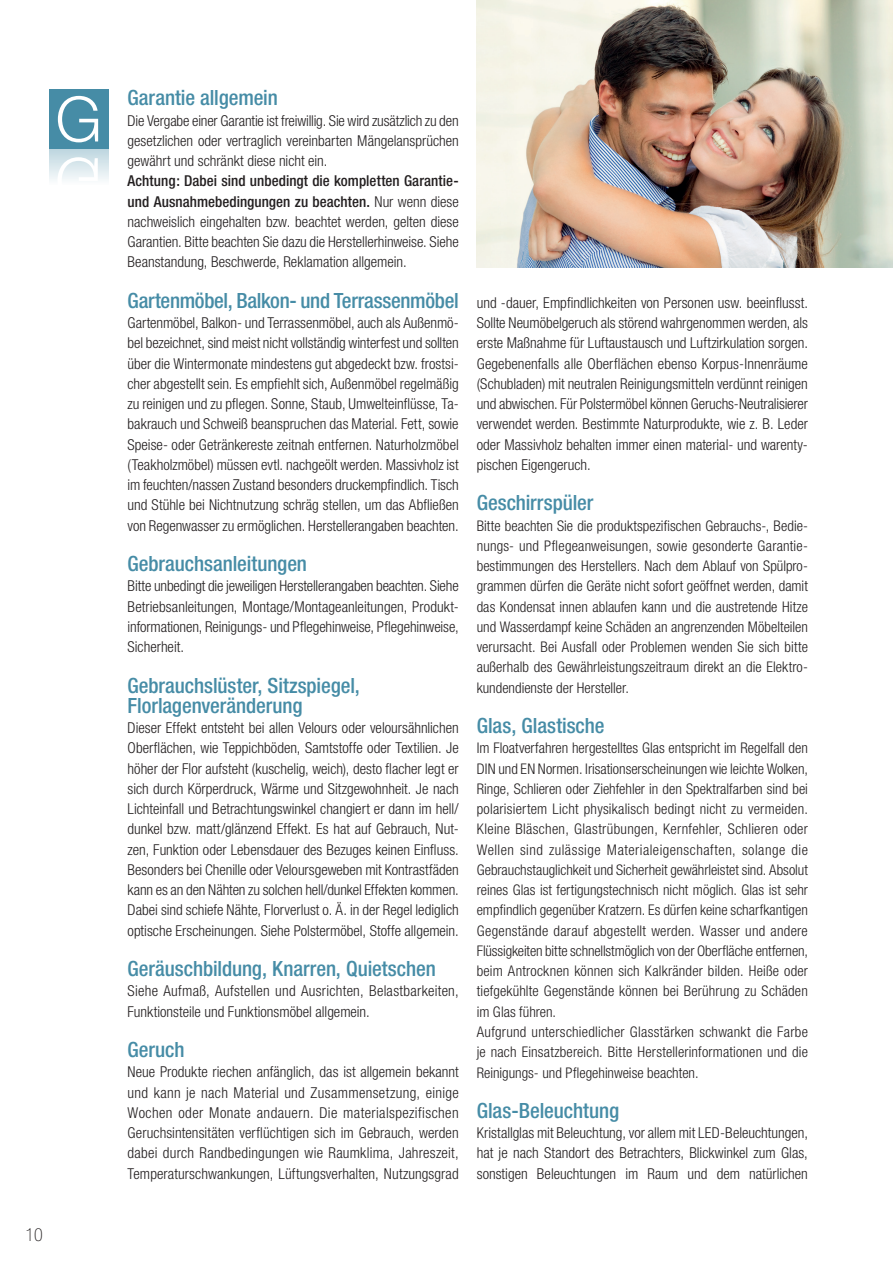
<style>
.page{position:relative;width:893px;height:1263px;background:#fff}
.page>*{position:absolute;margin:0;border:0;box-sizing:border-box;transform-origin:0 0}
.t1{font:500 condensed 21px/20.2px "Helvetica Neue";letter-spacing:-.005em;color:#468ca6}
.t2{font:100 condensed 18px "Helvetica Neue LT";color:#231f20}
.t3{font:300 condensed 15px/20.2px "Helvetica Neue LT";color:#231f20;text-align:justify}
.t4{font:500 condensed 15px/20.2px "Helvetica Neue";letter-spacing:.005em;color:#231f20}
.t5{font:300 condensed 14.7px/20.2px "Helvetica Neue LT";letter-spacing:.01em;color:#231f20;text-align:justify}
.s1{font-family:"Helvetica Neue LT";font-weight:300}
</style>
<div class="page">
<div style="left:49px;top:149px;width:59px;height:59px;background:linear-gradient(to bottom,#c6dce4,#fff)"></div>
<div style="left:49px;top:89px;width:59px;height:60px;background:#468ca6"></div>
<img style="left:477px;top:0;width:415px;height:267px">
<svg style="left:58px;top:149px;width:40px;height:55px"></svg>
<p class="t2" style="left:26px;top:1224px;width:19px">10</p>
<h1 class="t1" style="left:128px;top:87px;width:152px">Garantie allgemein</h1>
<p class="t3" style="left:128px;top:110px;width:333px">Die Vergabe einer Garantie ist freiwillig. Sie wird zusätzlich zu den gesetzlichen oder vertraglich vereinbarten Mängelansprüchen gewährt und schränkt diese nicht ein.</p>
<p class="t4" style="left:128px;top:171px;width:333px">Achtung: Dabei sind unbedingt die kompletten Garantie&shy;und Ausnahmebedingungen zu beachten. <span class="s1">Nur wenn diese</span></p>
<p class="t3" style="left:128px;top:211px;width:333px">nachweislich eingehalten bzw. beachtet werden, gelten diese Garantien. Bitte beachten Sie dazu die Herstellerhinweise. Siehe Beanstandung, Beschwerde, Reklamation allgemein.</p>
<h1 class="t1" style="left:128px;top:290px;width:333px">Gartenmöbel, Balkon- und Terrassenmöbel</h1>
<p class="t3" style="left:128px;top:313px;width:333px">Gartenmöbel, Balkon- und Terrassenmöbel, auch als Außenmö&shy;bel bezeichnet, sind meist nicht vollständig winterfest und sollten über die Wintermonate mindestens gut abgedeckt bzw. frostsi&shy;cher abgestellt sein. Es empfiehlt sich, Außenmöbel regelmäßig zu reinigen und zu pflegen. Sonne, Staub, Umwelteinflüsse, Ta&shy;bakrauch und Schweiß beanspruchen das Material. Fett, sowie Speise- oder Getränkereste zeitnah entfernen. Naturholzmöbel (Teakholzmöbel) müssen evtl. nachgeölt werden. Massivholz ist im feuchten/nassen Zustand besonders druckempfindlich. Tisch und Stühle bei Nichtnutzung schräg stellen, um das Abfließen von Regenwasser zu ermöglichen. Herstellerangaben beachten.</p>
<h1 class="t1" style="left:128px;top:553px;width:181px">Gebrauchsanleitungen</h1>
<p class="t3" style="left:128px;top:576px;width:333px">Bitte unbedingt die jeweiligen Herstellerangaben beachten. Siehe Betriebsanleitungen, Montage/Montageanleitungen, Produkt&shy;informationen, Reinigungs- und Pflegehinweise, Pflegehinweise, Sicherheit.</p>
<h1 class="t1" style="left:128px;top:675px;width:234px">Gebrauchslüster, Sitzspiegel,<br>Florlagenveränderung</h1>
<p class="t3" style="left:128px;top:718px;width:333px">Dieser Effekt entsteht bei allen Velours oder veloursähnlichen Oberflächen, wie Teppichböden, Samtstoffe oder Textilien. Je höher der Flor aufsteht (kuschelig, weich), desto flacher legt er sich durch Körperdruck, Wärme und Sitzgewohnheit. Je nach Lichteinfall und Betrachtungswinkel changiert er dann im hell/ dunkel bzw. matt/glänzend Effekt. Es hat auf Gebrauch, Nut&shy;zen, Funktion oder Lebensdauer des Bezuges keinen Einfluss.<br>Besonders bei Chenille oder Veloursgeweben mit Kontrastfäden kann es an den Nähten zu solchen hell/dunkel Effekten kommen.<br>Dabei sind schiefe Nähte, Florverlust o. Ä. in der Regel lediglich optische Erscheinungen. Siehe Polstermöbel, Stoffe allgemein.</p>
<h1 class="t1" style="left:128px;top:958px;width:310px">Geräuschbildung, Knarren, Quietschen</h1>
<p class="t3" style="left:128px;top:981px;width:333px">Siehe Aufmaß, Aufstellen und Ausrichten, Belastbarkeiten,<br>Funktionsteile und Funktionsmöbel allgemein.</p>
<h1 class="t1" style="left:128px;top:1039px;width:59px">Geruch</h1>
<p class="t3" style="left:128px;top:1062px;width:333px">Neue Produkte riechen anfänglich, das ist allgemein bekannt und kann je nach Material und Zusammensetzung, einige Wochen oder Monate andauern. Die materialspezifischen Geruchsintensitäten verflüchtigen sich im Gebrauch, werden dabei durch Randbedingungen wie Raumklima, Jahreszeit, Temperaturschwankungen, Lüftungsverhalten, Nutzungsgrad</p>
<p class="t3" style="left:477px;top:292px;width:333px">und -dauer, Empfindlichkeiten von Personen usw. beeinflusst.<br>Sollte Neumöbelgeruch als störend wahrgenommen werden, als erste Maßnahme für Luftaustausch und Luftzirkulation sorgen.<br>Gegebenenfalls alle Oberflächen ebenso Korpus-Innenräume (Schubladen) mit neutralen Reinigungsmitteln verdünnt reinigen und abwischen. Für Polstermöbel können Geruchs-Neutralisierer verwendet werden. Bestimmte Naturprodukte, wie z. B. Leder oder Massivholz behalten immer einen material- und warenty&shy;pischen Eigengeruch.</p>
<h1 class="t1" style="left:477px;top:492px;width:118px">Geschirrspüler</h1>
<p class="t5" style="left:477px;top:515px;width:333px">Bitte beachten Sie die produktspezifischen Gebrauchs-, Bedie&shy;nungs- und Pflegeanweisungen, sowie gesonderte Garantie&shy;bestimmungen des Herstellers. Nach dem Ablauf von Spülpro&shy;grammen dürfen die Geräte nicht sofort geöffnet werden, damit das Kondensat innen ablaufen kann und die austretende Hitze und Wasserdampf keine Schäden an angrenzenden Möbelteilen verursacht. Bei Ausfall oder Problemen wenden Sie sich bitte außerhalb des Gewährleistungszeitraum direkt an die Elektro&shy;kundendienste der Hersteller.</p>
<h1 class="t1" style="left:477px;top:715px;width:129px">Glas, Glastische</h1>
<p class="t5" style="left:477px;top:738px;width:333px;text-align:left">Im Floatverfahren hergestelltes Glas entspricht im Regelfall den DIN und EN Normen. Irisationserscheinungen wie leichte Wolken, Ringe, Schlieren oder Ziehfehler in den Spektralfarben sind bei polarisiertem Licht physikalisch bedingt nicht zu vermeiden.<br>Kleine Bläschen, Glastrübungen, Kernfehler, Schlieren oder Wellen sind zulässige Materialeigenschaften, solange die Gebrauchstauglichkeit und Sicherheit gewährleistet sind. Absolut reines Glas ist fertigungstechnisch nicht möglich. Glas ist sehr empfindlich gegenüber Kratzern. Es dürfen keine scharfkantigen Gegenstände darauf abgestellt werden. Wasser und andere Flüssigkeiten bitte schnellstmöglich von der Oberfläche entfernen, beim Antrocknen können sich Kalkränder bilden. Heiße oder tiefgekühlte Gegenstände können bei Berührung zu Schäden im Glas führen.<br>Aufgrund unterschiedlicher Glasstärken schwankt die Farbe je nach Einsatzbereich. Bitte Herstellerinformationen und die Reinigungs- und Pflegehinweise beachten.</p>
<h1 class="t1" style="left:477px;top:1100px;width:144px">Glas-Beleuchtung</h1>
<p class="t3" style="left:477px;top:1123px;width:333px">Kristallglas mit Beleuchtung, vor allem mit LED-Beleuchtungen, hat je nach Standort des Betrachters, Blickwinkel zum Glas, sonstigen Beleuchtungen im Raum und dem natürlichen</p>
</div>
